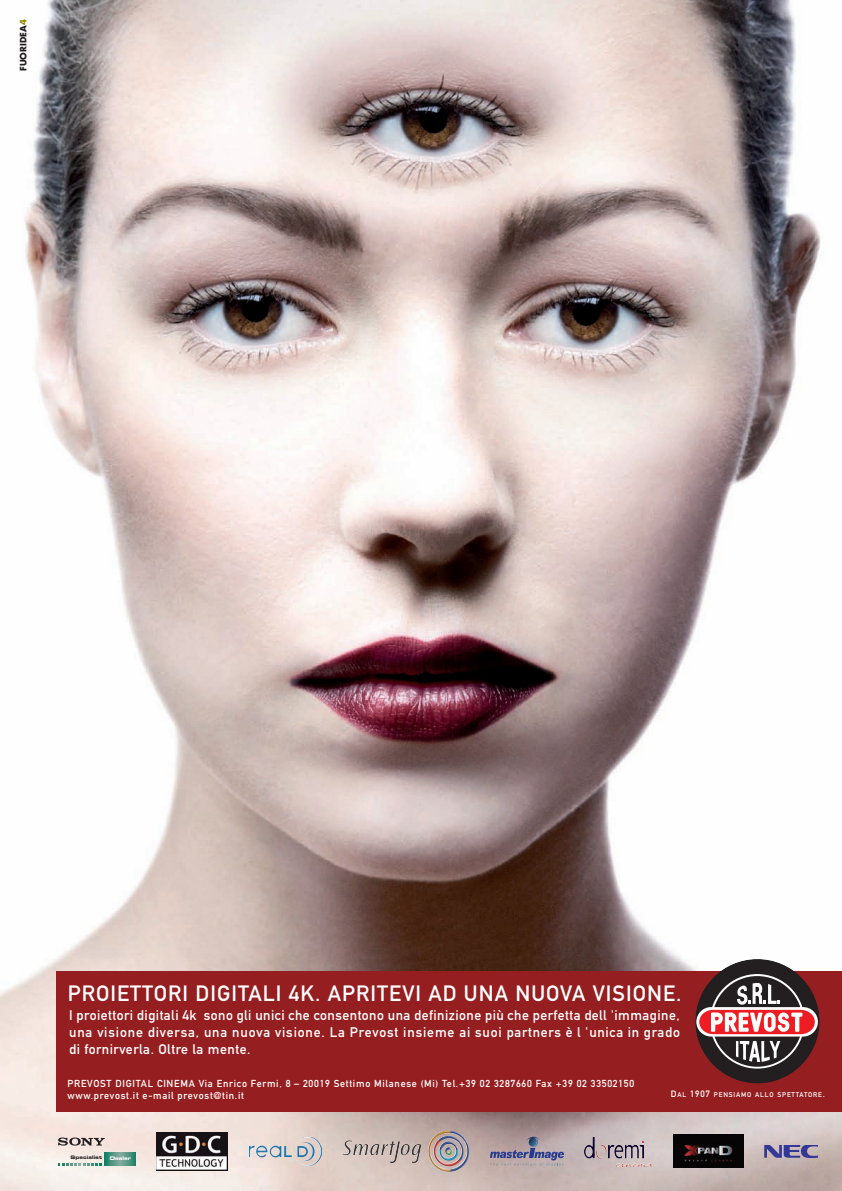
<style>
.page{position:relative;width:842px;height:1191px;background:#fff}
.page>*{position:absolute;margin:0;border:0;box-sizing:border-box;transform-origin:0 0}
.t1{font:21.8px "DIN Mittelschrift";letter-spacing:.05em;color:#fff}
.t2{font:13.8px/16.7px "DIN Mittelschrift";letter-spacing:.04em;color:#fff;text-align:justify}
.t3{font:10px/12px "DIN Mittelschrift";letter-spacing:.07em;color:#fff}
.t4{font:700 8.6px "Futura";color:#231f20}
.t5{font:6.8px "DIN Mittelschrift";letter-spacing:.12em;color:#fff}
.t6{font:5px "Eurostile Bold Extended Two";color:#fff}
.t7{font:4.8px "Eurostile Bold Extended Two";color:#231f20}
.s1{color:#958900}
.s2{font-size:9.1px}
</style>
<div class="page">
<img style="left:0;top:0;width:842px;height:1191px">
<div style="left:57px;top:971px;width:785px;height:141px;background:#951e20"></div>
<img style="left:105px;top:1152px;width:31px;height:13px">
<svg style="left:58px;top:1137px;width:47px;height:8px"></svg>
<svg style="left:58px;top:1163px;width:44px;height:2px"></svg>
<img style="left:156px;top:1132px;width:72px;height:38px">
<img style="left:249px;top:1137px;width:73px;height:28px">
<img style="left:343px;top:1131px;width:126px;height:40px">
<svg style="left:490px;top:1136px;width:73px;height:30px;background:#9d92a0"></svg>
<img style="left:584px;top:1136px;width:60px;height:30px">
<img style="left:673px;top:1135px;width:70px;height:33px">
<svg style="left:764px;top:1145px;width:53px;height:12px"></svg>
<div style="left:695px;top:959px;width:124px;height:124px;background:#231f20;border-radius:50%"></div>
<svg style="left:710px;top:974px;width:94px;height:94px"></svg>
<div style="left:712px;top:976px;width:91px;height:90px;background:#231f20;border-radius:50%"></div>
<svg style="left:696px;top:982px;width:122px;height:80px"></svg>
<p class="t4" style="left:19px;top:71px;width:53px;rotate:-90deg">FUORIDEA<span class="s1">4</span></p>
<h1 class="t1" style="left:68px;top:985px;width:615px">PROIETTORI DIGITALI 4K. APRITEVI AD UNA NUOVA VISIONE.</h1>
<p class="t2" style="left:69px;top:1008px;width:612px">I proiettori digitali 4k sono gli unici che consentono una definizione più che perfetta dell 'immagine, una visione diversa, una nuova visione. La Prevost insieme ai suoi partners è l 'unica in grado di fornirverla. Oltre la mente.</p>
<p class="t3" style="left:68px;top:1078px;width:568px">PREVOST DIGITAL CINEMA Via Enrico Fermi, 8 – 20019 Settimo Milanese (Mi) Tel.+39 02 3287660 Fax +39 02 33502150 www.prevost.it e-mail prevost@tin.it</p>
<p class="t5" style="left:671px;top:1092px;width:156px"><span class="s2">D</span>AL <span class="s2">1907</span> PENSIAMO ALLO SPETTATORE<span class="s2">.</span></p>
<p class="t7" style="left:71px;top:1155px;width:33px">Specialist</p>
<p class="t6" style="left:110px;top:1156px;width:23px">Dealer</p>
</div>
